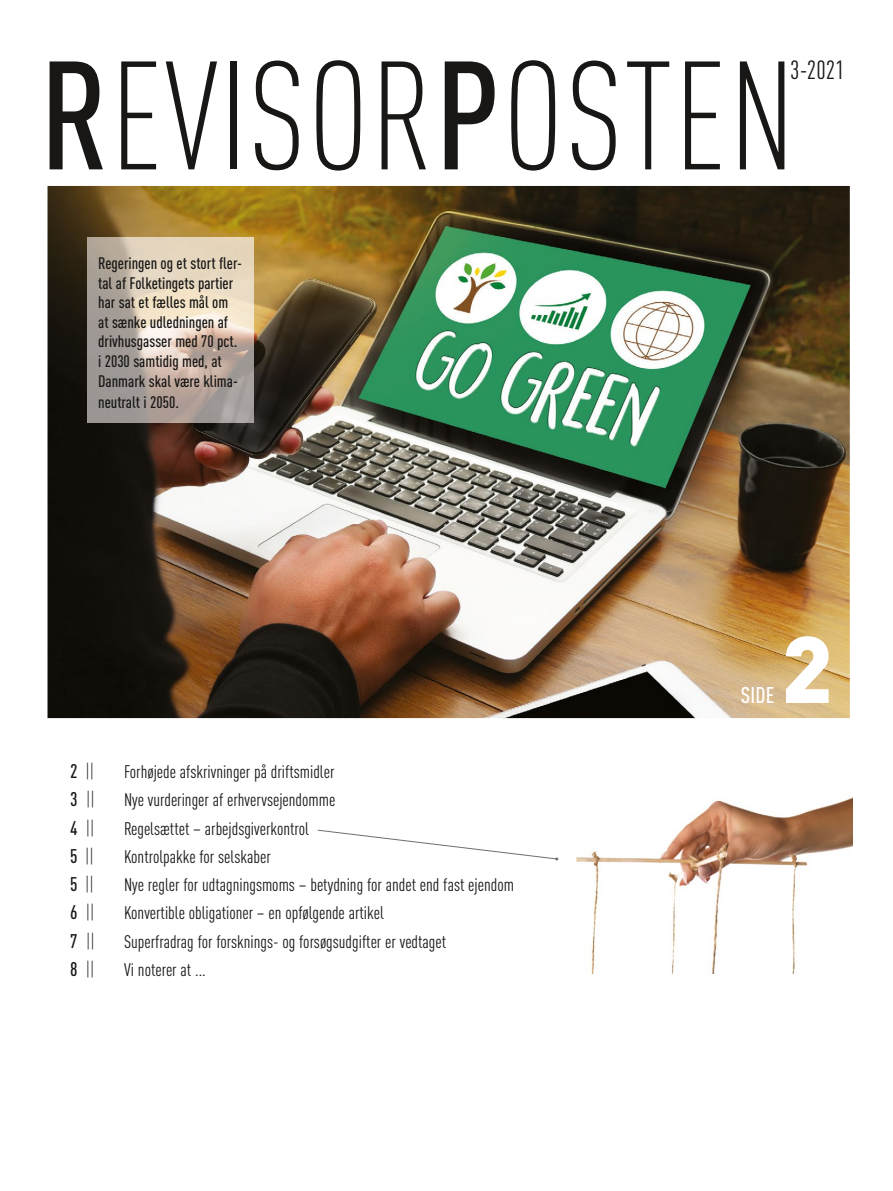
<style>
.page{position:relative;width:893px;height:1191px;background:#fff}
.page>*{position:absolute;margin:0;border:0;box-sizing:border-box;transform-origin:0 0}
.t1{font:300 condensed 151.5px "DINOT";letter-spacing:.01em;color:#181716}
.t2{font:900 93px "DINOT";color:#fff}
.t3{font:condensed 25.95px "DINOT";color:#181716}
.t4{font:500 condensed 22.5px "DINOT";color:#fff}
.t5{font:300 condensed 19.5px "DINOT";color:#181716}
.t6{font:condensed 18px "DINOT";color:#181716}
.t7{font:500 condensed 16.5px/19.5px "DINOT";color:#181716}
.s1{font-weight:500}
</style>
<div class="page">
<img style="left:48px;top:186px;width:802px;height:532px">
<img style="left:87px;top:238px;width:166px;height:184px">
<img style="left:556px;top:797px;width:297px;height:177px">
<svg style="left:317px;top:829px;width:241px;height:31px"></svg>
<h1 class="t1" style="left:40px;top:30px;width:757px"><span class="s1">R</span>EVISOR<span class="s1">P</span>OSTEN</h1>
<h3 class="t3" style="left:790px;top:55px;width:56px">3-2021</h3>
<p class="t7" style="left:98px;top:254px;width:145px">Regeringen og et stort fler&shy;tal af Folketingets partier har sat et fælles mål om at sænke udledningen af drivhusgasser med 70 pct. i 2030 samtidig med, at<br>Danmark skal være klima-</p>
<p class="t7" style="left:98px;top:392px;width:82px">neutralt i 2050.</p>
<p class="t5" style="left:70px;top:760px;width:26px"><span class="s1">2</span> ||</p>
<p class="t6" style="left:124px;top:761px;width:212px">Forhøjede afskrivninger på driftsmidler</p>
<p class="t5" style="left:70px;top:788px;width:26px"><span class="s1">3</span> ||</p>
<p class="t6" style="left:124px;top:789px;width:213px">Nye vurderinger af erhvervsejendomme</p>
<p class="t5" style="left:70px;top:816px;width:26px"><span class="s1">4</span> ||</p>
<p class="t6" style="left:124px;top:818px;width:186px">Regelsættet – arbejdsgiverkontrol</p>
<p class="t5" style="left:70px;top:845px;width:25px"><span class="s1">5</span> ||</p>
<p class="t6" style="left:124px;top:846px;width:148px">Kontrolpakke for selskaber</p>
<p class="t5" style="left:70px;top:873px;width:25px"><span class="s1">5</span> ||</p>
<p class="t6" style="left:124px;top:874px;width:391px">Nye regler for udtagningsmoms – betydning for andet end fast ejendom</p>
<p class="t5" style="left:70px;top:901px;width:26px"><span class="s1">6</span> ||</p>
<p class="t6" style="left:124px;top:902px;width:261px">Konvertible obligationer – en opfølgende artikel</p>
<p class="t5" style="left:70px;top:929px;width:26px"><span class="s1">7</span> ||</p>
<p class="t6" style="left:124px;top:931px;width:324px">Superfradrag for forsknings- og forsøgsudgifter er vedtaget</p>
<p class="t5" style="left:70px;top:958px;width:26px"><span class="s1">8</span> ||</p>
<p class="t6" style="left:124px;top:959px;width:83px">Vi noterer at ...</p>
<p class="t4" style="left:741px;top:681px;width:35px">SIDE</p>
<h2 class="t2" style="left:781px;top:607px;width:53px">2</h2>
</div>
